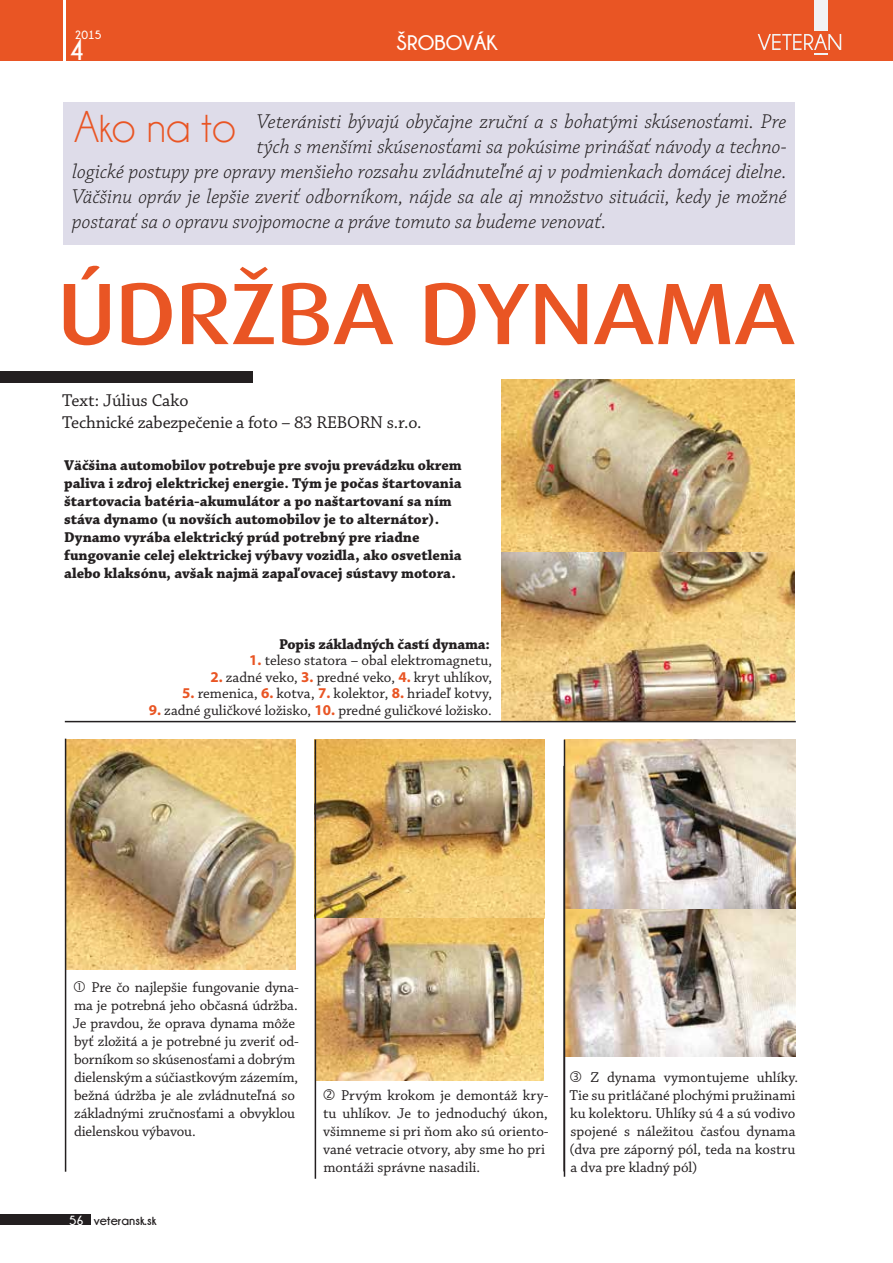
<style>
.page{position:relative;width:893px;height:1263px;background:#fff}
.page>*{position:absolute;margin:0;border:0;box-sizing:border-box;transform-origin:0 0}
.t1{font:500 87.3px "Dax Wide";letter-spacing:-.01em;color:#e95524}
.t2{font:45px "Champagne&Limousines";letter-spacing:-.005em;color:#e95524}
.t3{font:700 27.6px "Champagne&Limousines";color:#fff}
.perex_normal_pozitiv{font:italic 300 21px "Chaparral Pro";color:#231f20}
.t4{font:700 21px "Champagne&Limousines";color:#fff}
.autor{font:18px "Chaparral Pro";letter-spacing:-.01em;color:#231f20}
.text_sroubovak{font:15px/18px "Chaparral Pro";color:#231f20}
.Text{font:700 15px/18px "Chaparral Pro";color:#231f20}
.text_sroubovak-2{font:700 15px "Chaparral Pro";letter-spacing:-.01em;color:#231f20}
.t5{font:700 13.2px "Champagne&Limousines";color:#231f20}
.t6{font:700 12px "Champagne&Limousines";color:#fff}
.s1{font-family:"Myriad Pro";font-weight:700;color:#e95524}
.s2{color:#fff}
</style>
<div class="page">
<div style="left:64px;top:102px;width:731px;height:142px;background:#dedce9"></div>
<div style="left:0;top:371px;width:252px;height:11px;background:#231f20"></div>
<img style="left:565px;top:740px;width:231px;height:169px">
<img style="left:565px;top:909px;width:231px;height:147px">
<hr style="left:564px;top:740px;width:1px;height:437px;background:#231f20">
<img style="left:66px;top:740px;width:230px;height:229px">
<hr style="left:65px;top:739px;width:1px;height:433px;background:#231f20">
<img style="left:502px;top:380px;width:292px;height:173px">
<img style="left:502px;top:553px;width:292px;height:168px">
<hr style="left:65px;top:721px;width:731px;height:1px;background:#231f20">
<img style="left:316px;top:740px;width:228px;height:340px">
<hr style="left:563px;top:766px;width:2px;height:405px;background:#231f20">
<hr style="left:315px;top:740px;width:1px;height:439px;background:#231f20">
<div style="left:0;top:0;width:893px;height:60px;background:#e95524"></div>
<svg style="left:758px;top:34px;width:83px;height:20px"></svg>
<div style="left:814px;top:0;width:13px;height:31px;background:#f2f3f4"></div>
<hr style="left:64px;top:0;width:2px;height:61px;background:#fff">
<div style="left:0;top:1214px;width:90px;height:11px;background:#231f20"></div>
<p class="t6" style="left:75px;top:28px;width:28px">2015</p>
<h3 class="t3" style="left:69px;top:36px;width:17px">4</h3>
<h3 class="t4" style="left:397px;top:31px;width:103px">ŠROBOVÁK</h3>
<p class="t2" style="left:74px;top:104px;width:164px">Ako na to</p>
<p class="perex_normal_pozitiv" style="left:257px;top:110px;width:531px">Veteránisti bývajú obyčajne zruční a s bohatými skúsenosťami. Pre</p>
<p class="perex_normal_pozitiv" style="left:257px;top:135px;width:531px">tých s menšími skúsenosťami sa pokúsime prinášať návody a techno-</p>
<p class="perex_normal_pozitiv" style="left:72px;top:160px;width:716px">logické postupy pre opravy menšieho rozsahu zvládnuteľné aj v podmienkach domácej dielne.</p>
<p class="perex_normal_pozitiv" style="left:72px;top:185px;width:716px">Väčšinu opráv je lepšie zveriť odborníkom, nájde sa ale aj množstvo situácii, kedy je možné</p>
<p class="perex_normal_pozitiv" style="left:72px;top:210px;width:535px">postarať sa o opravu svojpomocne a práve tomuto sa budeme venovať.</p>
<p class="t1" style="left:57px;top:265px;width:740px">ÚDRŽBA DYNAMA</p>
<p class="autor" style="left:62px;top:391px;width:128px">Text: Július Cako</p>
<p class="autor" style="left:62px;top:412px;width:361px">Technické zabezpečenie a foto – 83 REBORN s.r.o.</p>
<p class="Text" style="left:64px;top:456px;width:399px">Väčšina automobilov potrebuje pre svoju prevádzku okrem paliva i zdroj elektrickej energie. Tým je počas štartovania štartovacia batéria-akumulátor a po naštartovaní sa ním stáva dynamo (u novších automobilov je to alternátor).<br>Dynamo vyrába elektrický prúd potrebný pre riadne fungovanie celej elektrickej výbavy vozidla, ako osvetlenia alebo klaksónu, avšak najmä zapaľovacej sústavy motora.</p>
<p class="text_sroubovak-2" style="left:279px;top:635px;width:213px">Popis základných častí dynama:</p>
<p class="text_sroubovak" style="left:249px;top:652px;width:244px"><span class="s1">1.</span> teleso statora – obal elektromagnetu,</p>
<p class="text_sroubovak" style="left:210px;top:668px;width:283px"><span class="s1">2.</span> zadné veko, <span class="s1">3.</span> predné veko, <span class="s1">4.</span> kryt uhlíkov,</p>
<p class="text_sroubovak" style="left:182px;top:685px;width:311px"><span class="s1">5.</span> remenica, <span class="s1">6.</span> kotva, <span class="s1">7.</span> kolektor, <span class="s1">8.</span> hriadeľ kotvy,</p>
<p class="text_sroubovak" style="left:149px;top:701px;width:345px"><span class="s1">9.</span> zadné guličkové ložisko, <span class="s1">10.</span> predné guličkové ložisko.</p>
<p class="text_sroubovak" style="left:73px;top:978px;width:228px;text-indent:19px">Pre čo najlepšie fungovanie dyna&shy;ma je potrebná jeho občasná údržba.<br>Je pravdou, že oprava dynama môže byť zložitá a je potrebné ju zveriť od&shy;borníkom so skúsenosťami a dobrým dielenským a súčiastkovým zázemím, bežná údržba je ale zvládnuteľná so základnými zručnosťami a obvyklou dielenskou výbavou.</p>
<p class="t5" style="left:69px;top:1213px;width:89px"><span class="s2">56</span> veteransk.sk</p>
<p class="text_sroubovak" style="left:323px;top:1086px;width:227px;text-indent:18px">Prvým krokom je demontáž kry&shy;tu uhlíkov. Je to jednoduchý úkon, všimneme si pri ňom ako sú oriento&shy;vané vetracie otvory, aby sme ho pri montáži správne nasadili.</p>
<p class="text_sroubovak" style="left:569px;top:1068px;width:230px;text-indent:21px">Z dynama vymontujeme uhlíky.<br>Tie su pritláčané plochými pružinami ku kolektoru. Uhlíky sú 4 a sú vodivo spojené s náležitou časťou dynama (dva pre záporný pól, teda na kostru a dva pre kladný pól)</p>
</div>
